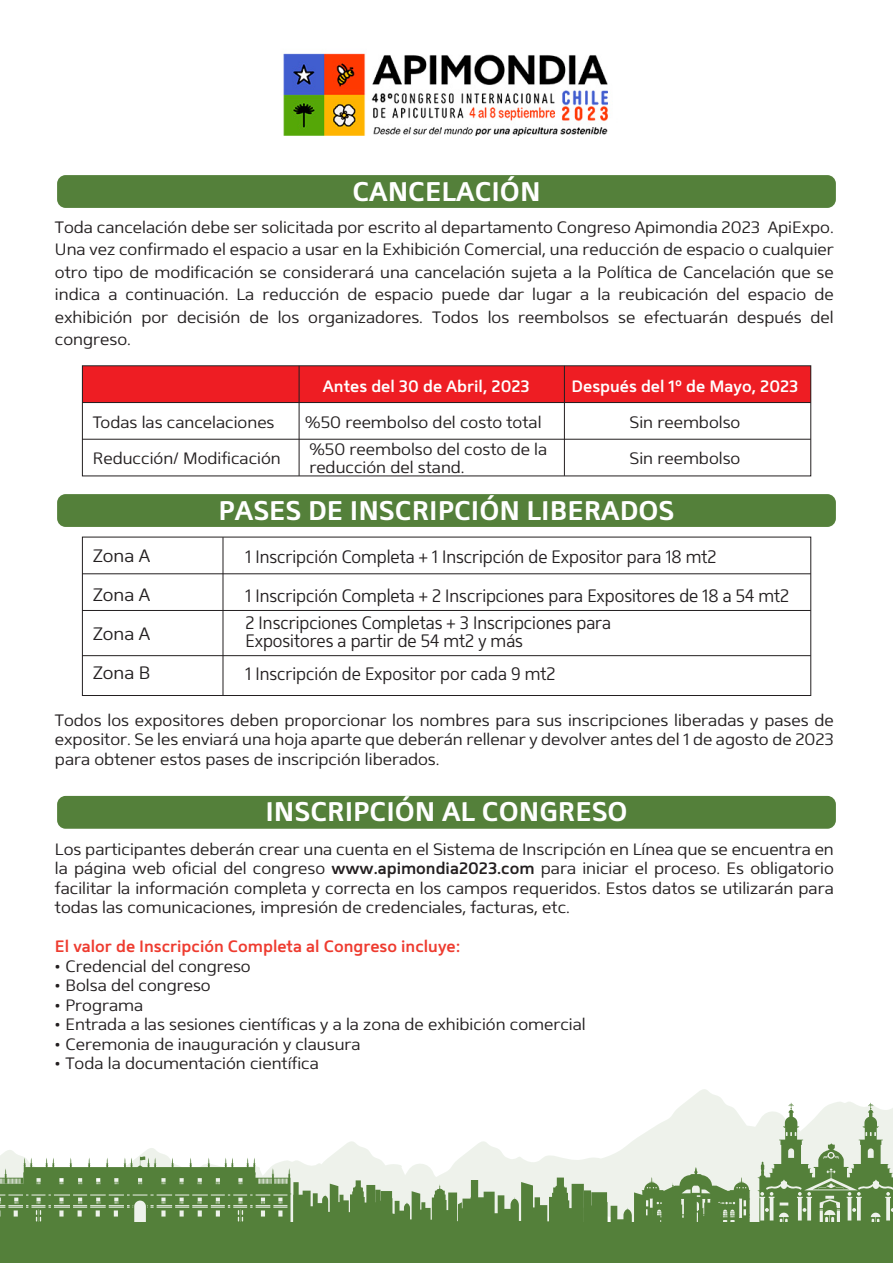
<style>
.page{position:relative;width:893px;height:1263px;background:#fff}
.page>*{position:absolute;margin:0;border:0;box-sizing:border-box;transform-origin:0 0}
.t1{font:700 27px "Mentone";color:#fff}
.t2{font:300 18px/39px "Mentone";color:#231f20;scale:.9 1}
.t3{font:300 18px/39px "Mentone";color:#231f20;text-align:justify}
.t4{font:300 16.5px/22.5px "Mentone";color:#231f20;text-align:justify}
.t5{font:600 16.5px "Mentone";color:#ee3b2f}
.t6{font:600 16.5px "Mentone";color:#fff}
.s1{font-weight:600}
</style>
<div class="page">
<svg style="left:0;top:1089px;width:871px;height:133px"></svg>
<svg style="left:757px;top:1103px;width:136px;height:119px;background:#a7be9a"></svg>
<svg style="left:0;top:1156px;width:750px;height:66px;background:#9cb58d"></svg>
<div style="left:0;top:1222px;width:893px;height:41px;background:#54803a"></div>
<div style="left:57px;top:175px;width:779px;height:33px;background:#54803a;border-radius:9px"></div>
<div style="left:57px;top:494px;width:779px;height:33px;background:#54803a;border-radius:9px"></div>
<div style="left:82px;top:537px;width:729px;height:159px;border:1px solid #231f20"></div>
<hr style="left:223px;top:537px;width:1px;height:159px;background:#231f20">
<hr style="left:82px;top:655px;width:729px;height:1px;background:#231f20">
<hr style="left:82px;top:610px;width:729px;height:1px;background:#231f20">
<hr style="left:82px;top:573px;width:729px;height:1px;background:#231f20">
<div style="left:57px;top:796px;width:779px;height:33px;background:#54803a;border-radius:9px"></div>
<div style="left:82px;top:366px;width:729px;height:36px;background:#ee1d23"></div>
<hr style="left:299px;top:366px;width:1px;height:110px;background:#231f20">
<hr style="left:564px;top:366px;width:1px;height:110px;background:#231f20">
<hr style="left:82px;top:439px;width:729px;height:1px;background:#231f20">
<hr style="left:82px;top:402px;width:729px;height:1px;background:#231f20">
<img style="left:283px;top:53px;width:325px;height:83px">
<h1 class="t1" style="left:352px;top:174px;width:190px">CANCELACIÓN</h1>
<p class="t4" style="left:55px;top:216px;width:780px">Toda cancelación debe ser solicitada por escrito al departamento Congreso Apimondia 2023 ApiExpo.<br>Una vez confirmado el espacio a usar en la Exhibición Comercial, una reducción de espacio o cualquier otro tipo de modificación se considerará una cancelación sujeta a la Política de Cancelación que se indica a continuación. La reducción de espacio puede dar lugar a la reubicación del espacio de exhibición por decisión de los organizadores. Todos los reembolsos se efectuarán después del congreso.</p>
<p class="t6" style="left:323px;top:376px;width:208px">Antes del 30 de Abril, 2023</p>
<p class="t6" style="left:572px;top:376px;width:228px">Después del 1º de Mayo, 2023</p>
<p class="t4" style="left:630px;top:404px;width:112px;line-height:36px">Sin reembolso<br>Sin reembolso</p>
<p class="t4" style="left:93px;top:404px;width:189px;line-height:36px">Todas las cancelaciones<br>Reducción/ Modificación</p>
<p class="t4" style="left:305px;top:410px;width:238px">%50 reembolso del costo total</p>
<p class="t4" style="left:309px;top:440px;width:239px;line-height:18px">%50 reembolso del costo de la reducción del stand.</p>
<h1 class="t1" style="left:219px;top:493px;width:457px">PASES DE INSCRIPCIÓN LIBERADOS</h1>
<p class="t3" style="left:93px;top:536px;width:59px">Zona A Zona A Zona A Zona B</p>
<p class="t2" style="left:245px;top:538px;width:606px">1 Inscripción Completa + 1 Inscripción de Expositor para 18 mt2<br>1 Inscripción Completa + 2 Inscripciones para Expositores de 18 a 54 mt2</p>
<p class="t2" style="left:245px;top:614px;width:408px;line-height:18px">2 Inscripciones Completas + 3 Inscripciones para<br>Expositores a partir de 54 mt2 y más</p>
<p class="t2" style="left:245px;top:655px;width:346px">1 Inscripción de Expositor por cada 9 mt2</p>
<p class="t4" style="left:55px;top:710px;width:780px;line-height:19.5px">Todos los expositores deben proporcionar los nombres para sus inscripciones liberadas y pases de expositor. Se les enviará una hoja aparte que deberán rellenar y devolver antes del 1 de agosto de 2023 para obtener estos pases de inscripción liberados.</p>
<h1 class="t1" style="left:265px;top:795px;width:364px">INSCRIPCIÓN AL CONGRESO</h1>
<p class="t4" style="left:55px;top:839px;width:780px;line-height:19.5px">Los participantes deberán crear una cuenta en el Sistema de Inscripción en Línea que se encuentra en la página web oficial del congreso <span class="s1">www.apimondia2023.com</span> para iniciar el proceso. Es obligatorio facilitar la información completa y correcta en los campos requeridos. Estos datos se utilizarán para todas las comunicaciones, impresión de credenciales, facturas, etc.</p>
<p class="t5" style="left:55px;top:936px;width:407px">El valor de Inscripción Completa al Congreso incluye:</p>
<p class="t4" style="left:55px;top:954px;width:197px">• Credencial del congreso</p>
<p class="t4" style="left:55px;top:974px;width:157px">• Bolsa del congreso</p>
<p class="t4" style="left:55px;top:993px;width:90px">• Programa</p>
<p class="t4" style="left:55px;top:1013px;width:532px">• Entrada a las sesiones científicas y a la zona de exhibición comercial</p>
<p class="t4" style="left:55px;top:1032px;width:307px">• Ceremonia de inauguración y clausura</p>
<p class="t4" style="left:55px;top:1052px;width:265px">• Toda la documentación científica</p>
</div>
